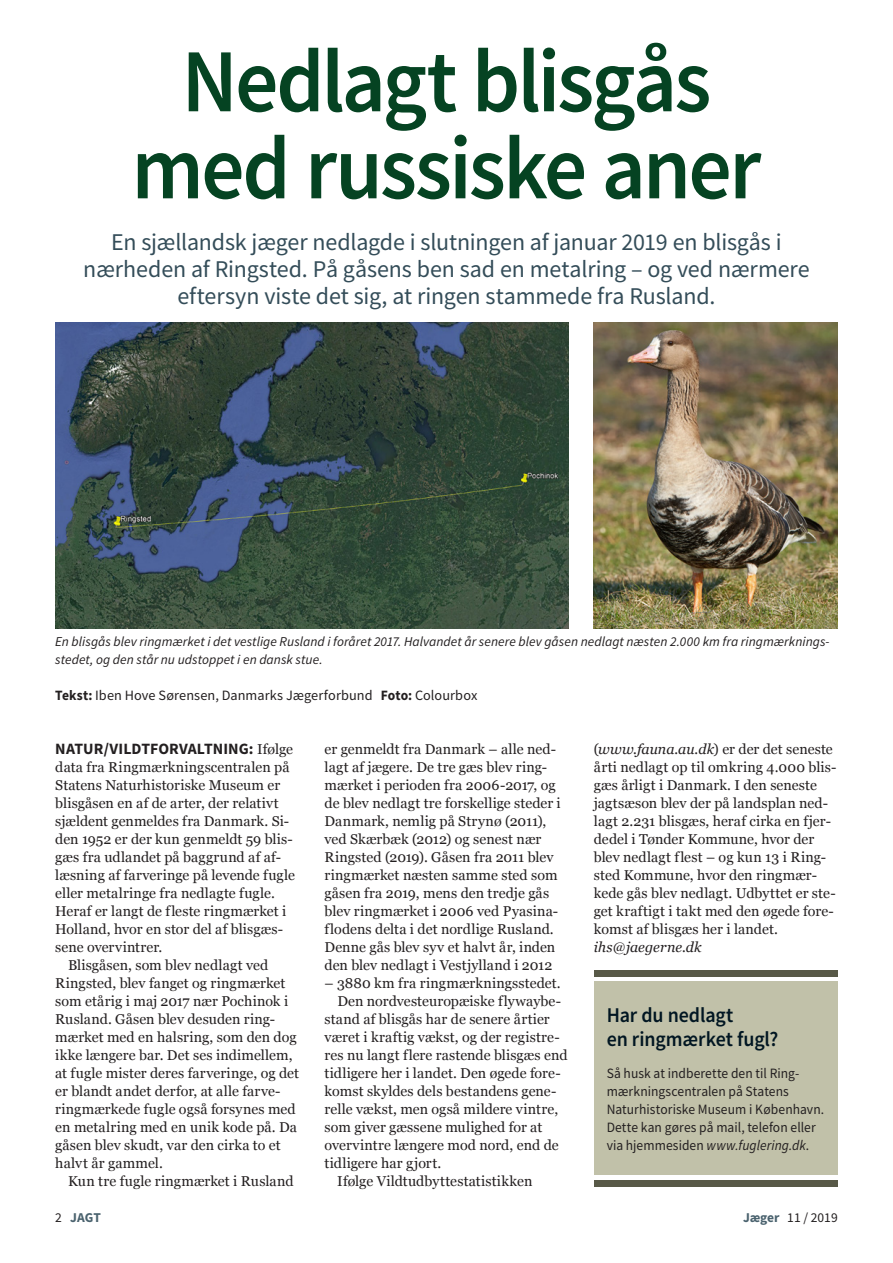
<style>
.page{position:relative;width:893px;height:1263px;background:#fff}
.page>*{position:absolute;margin:0;border:0;box-sizing:border-box;transform-origin:0 0}
.t1{font:600 90px/87px "Source Sans Pro";letter-spacing:-.03em;color:#054322;text-align:center;scale:.95 1}
.t2{font:24px/27px "Source Sans Pro";letter-spacing:-.005em;color:#344d59;text-align:center}
.t3{font:600 21px/24px "Source Sans Pro";letter-spacing:-.005em;color:#011622;scale:.95 1}
.t4{font:700 15.75px "Source Sans Pro";letter-spacing:.005em;color:#231f20}
.t5{font:14.25px/18px "Georgia";letter-spacing:.005em;color:#231f20}
.t6{font:14.25px/18px "Source Sans Pro";letter-spacing:.005em;color:#231f20;scale:.95 1}
.t7{font:14.25px "Source Sans Pro";letter-spacing:.005em;color:#231f20}
.t8{font:italic 14.25px "Georgia";letter-spacing:.01em;color:#231f20}
.t9{font:italic 13.5px/18px "Source Sans Pro";letter-spacing:.005em;color:#231f20}
.t10{font:13.5px "Source Sans Pro";color:#231f20}
.t11{font:700 13.5px "Source Sans Pro";color:#4a626e}
.s1{font-weight:700}
.s2{font-family:"Georgia";font-weight:400;font-size:14.25px}
.s3{font-style:italic}
.s4{font-weight:400;color:#231f20}
.s5{font-weight:700;color:#4a626e}
</style>
<div class="page">
<img style="left:55px;top:322px;width:513px;height:306px">
<img style="left:594px;top:322px;width:244px;height:306px">
<div style="left:594px;top:981px;width:244px;height:195px;background:#c1c1a9"></div>
<div style="left:594px;top:970px;width:244px;height:7px;background:#585947"></div>
<div style="left:594px;top:1180px;width:244px;height:6px;background:#585947"></div>
<h1 class="t1" style="left:132px;top:37px;width:664px">Nedlagt blisgås med russiske aner</h1>
<h2 class="t2" style="left:83px;top:229px;width:728px">En sjællandsk jæger nedlagde i slutningen af januar 2019 en blisgås i nærheden af Ringsted. På gåsens ben sad en metalring – og ved nærmere eftersyn viste det sig, at ringen stammede fra Rusland.</h2>
<p class="t9" style="left:55px;top:633px;width:776px">En blisgås blev ringmærket i det vestlige Rusland i foråret 2017. Halvandet år senere blev gåsen nedlagt næsten 2.000 km fra ringmærknings&shy;stedet, og den står nu udstoppet i en dansk stue.</p>
<p class="t7" style="left:55px;top:687px;width:424px"><span class="s1">Tekst:</span> Iben Hove Sørensen, Danmarks Jægerforbund <span class="s1">Foto:</span> Colourbox</p>
<p class="t4" style="left:55px;top:738px;width:239px">NATUR/VILDTFORVALTNING: <span class="s2">Ifølge</span></p>
<p class="t5" style="left:55px;top:759px;width:236px">data fra Ringmærkningscentralen på</p>
<p class="t5" style="left:55px;top:777px;width:227px">Statens Naturhistoriske Museum er</p>
<p class="t5" style="left:55px;top:795px;width:225px">blisgåsen en af de arter, der relativt</p>
<p class="t5" style="left:55px;top:813px;width:236px">sjældent genmeldes fra Danmark. Si-</p>
<p class="t5" style="left:55px;top:831px;width:239px">den 1952 er der kun genmeldt 59 blis-</p>
<p class="t5" style="left:55px;top:849px;width:227px">gæs fra udlandet på baggrund af af-</p>
<p class="t5" style="left:55px;top:867px;width:241px">læsning af farveringe på levende fugle</p>
<p class="t5" style="left:55px;top:885px;width:221px">eller metalringe fra nedlagte fugle.</p>
<p class="t5" style="left:55px;top:903px;width:233px">Heraf er langt de fleste ringmærket i</p>
<p class="t5" style="left:55px;top:921px;width:229px">Holland, hvor en stor del af blisgæs-</p>
<p class="t5" style="left:55px;top:939px;width:109px">sene overvintrer.</p>
<p class="t5" style="left:68px;top:957px;width:202px">Blisgåsen, som blev nedlagt ved</p>
<p class="t5" style="left:55px;top:975px;width:232px">Ringsted, blev fanget og ringmærket</p>
<p class="t5" style="left:55px;top:993px;width:234px">som etårig i maj 2017 nær Pochinok i</p>
<p class="t5" style="left:55px;top:1011px;width:221px">Rusland. Gåsen blev desuden ring-</p>
<p class="t5" style="left:55px;top:1029px;width:243px">mærket med en halsring, som den dog</p>
<p class="t5" style="left:55px;top:1047px;width:239px">ikke længere bar. Det ses indimellem,</p>
<p class="t5" style="left:55px;top:1065px;width:245px">at fugle mister deres farveringe, og det</p>
<p class="t5" style="left:55px;top:1083px;width:227px">er blandt andet derfor, at alle farve-</p>
<p class="t5" style="left:55px;top:1101px;width:242px">ringmærkede fugle også forsynes med</p>
<p class="t5" style="left:55px;top:1119px;width:243px">en metalring med en unik kode på. Da</p>
<p class="t5" style="left:55px;top:1137px;width:227px">gåsen blev skudt, var den cirka to et</p>
<p class="t5" style="left:55px;top:1155px;width:109px">halvt år gammel.</p>
<p class="t5" style="left:68px;top:1173px;width:227px">Kun tre fugle ringmærket i Rusland</p>
<p class="t5" style="left:325px;top:741px;width:238px">er genmeldt fra Danmark – alle ned&shy;lagt af jægere. De tre gæs blev ring&shy;mærket i perioden fra 2006-2017, og de blev nedlagt tre forskellige steder i Danmark, nemlig på Strynø (2011), ved Skærbæk (2012) og senest nær Ringsted (2019). Gåsen fra 2011 blev ringmærket næsten samme sted som gåsen fra 2019, mens den tredje gås blev ringmærket i 2006 ved Pyasina&shy;flodens delta i det nordlige Rusland.<br>Denne gås blev syv et halvt år, inden den blev nedlagt i Vestjylland i 2012</p>
<p class="t5" style="left:325px;top:975px;width:238px">– 3880 km fra ringmærkningsstedet.</p>
<p class="t5" style="left:337px;top:993px;width:225px">Den nordvesteuropæiske flywaybe-</p>
<p class="t5" style="left:325px;top:1011px;width:227px">stand af blisgås har de senere årtier</p>
<p class="t5" style="left:325px;top:1029px;width:237px">været i kraftig vækst, og der registre-</p>
<p class="t5" style="left:325px;top:1047px;width:244px">res nu langt flere rastende blisgæs end</p>
<p class="t5" style="left:325px;top:1065px;width:238px">tidligere her i landet. Den øgede fore-</p>
<p class="t5" style="left:325px;top:1083px;width:233px">komst skyldes dels bestandens gene-</p>
<p class="t5" style="left:325px;top:1101px;width:235px">relle vækst, men også mildere vintre,</p>
<p class="t5" style="left:325px;top:1119px;width:219px">som giver gæssene mulighed for at</p>
<p class="t5" style="left:325px;top:1137px;width:236px">overvintre længere mod nord, end de</p>
<p class="t5" style="left:325px;top:1155px;width:118px">tidligere har gjort.</p>
<p class="t5" style="left:337px;top:1173px;width:197px">Ifølge Vildtudbyttestatistikken</p>
<p class="t5" style="left:594px;top:741px;width:244px">(<span class="s3">www.fauna.au.dk</span>) er der det seneste årti nedlagt op til omkring 4.000 blis&shy;gæs årligt i Danmark. I den seneste jagtsæson blev der på landsplan ned&shy;lagt 2.231 blisgæs, heraf cirka en fjer&shy;dedel i Tønder Kommune, hvor der blev nedlagt flest – og kun 13 i Ring&shy;sted Kommune, hvor den ringmær&shy;kede gås blev nedlagt. Udbyttet er ste&shy;get kraftigt i takt med den øgede fore&shy;komst af blisgæs her i landet.</p>
<p class="t8" style="left:594px;top:938px;width:109px">ihs@jaegerne.dk</p>
<h3 class="t3" style="left:607px;top:1003px;width:182px">Har du nedlagt<br>en ringmærket fugl?</h3>
<p class="t6" style="left:607px;top:1064px;width:230px">Så husk at indberette den til Ring&shy;mærkningscentralen på Statens Naturhistoriske Museum i København.<br>Dette kan gøres på mail, telefon eller via hjemmesiden <span class="s3">www.fuglering.dk</span>.</p>
<p class="t11" style="left:55px;top:1208px;width:47px"><span class="s4">2</span> JAGT</p>
<p class="t10" style="left:743px;top:1209px;width:96px"><span class="s5">Jæger</span> 11 / 2019</p>
</div>
